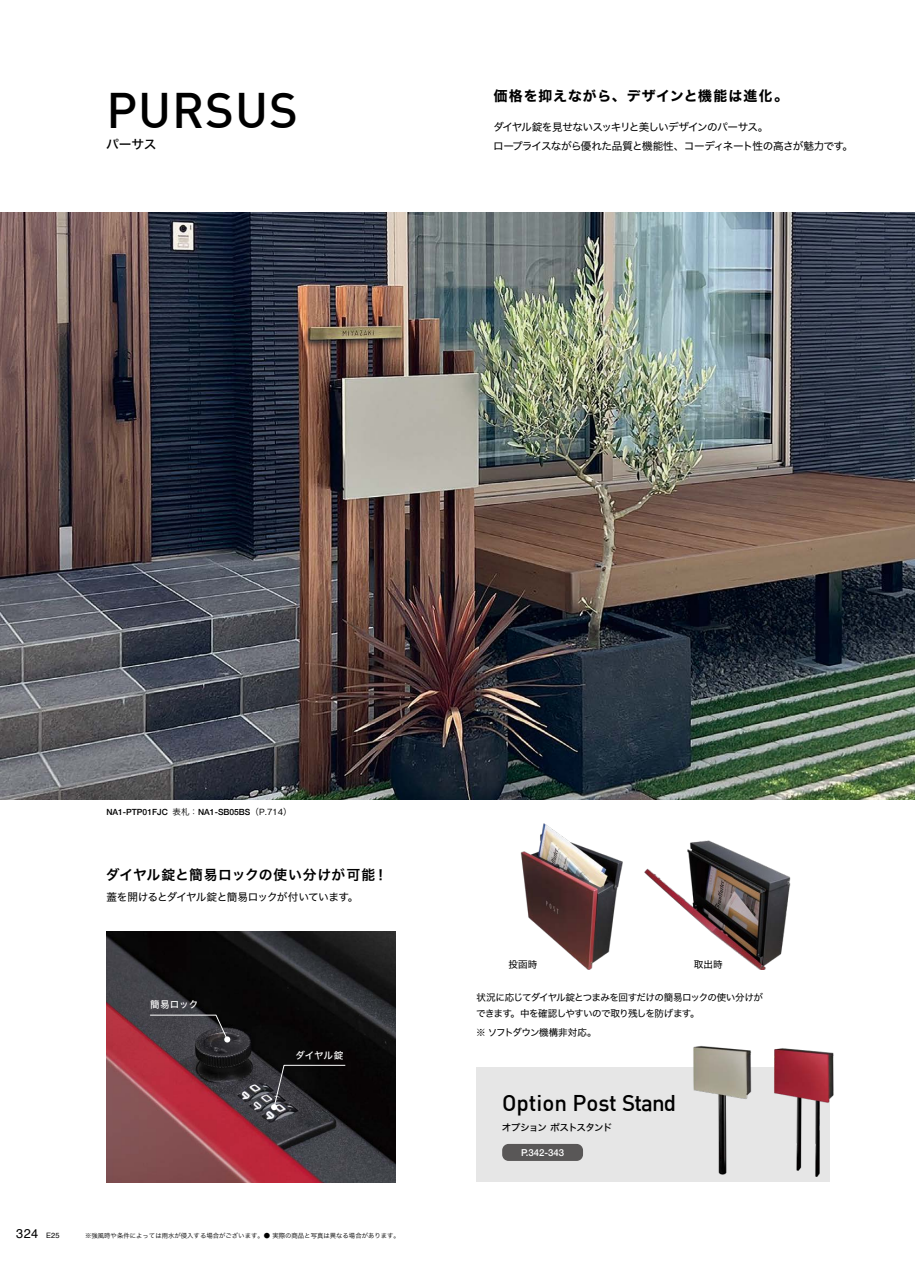
<style>
.page{position:relative;width:915px;height:1263px;background:#fff}
.page>*{position:absolute;margin:0;border:0;box-sizing:border-box;transform-origin:0 0}
.t1{font:500 48.9px "DIN";letter-spacing:.02em;color:#000}
.t2{font:500 22.35px "DIN";letter-spacing:-.005em;color:#000}
.t3{font:13.8px "Hiragino Sans W7";letter-spacing:.07em;color:#000}
.t4{font:13.8px "Hiragino Sans W6";letter-spacing:.035em;color:#000}
.t5{font:12.75px "Helvetica";color:#000}
.t6{font:12.75px "Hiragino Sans W5";color:#000}
.t7{font:10.65px/19.2px "Hiragino Sans W4";letter-spacing:-.065em;color:#000}
.t8{font:9.6px/15.9px "Hiragino Sans W4";letter-spacing:-.065em;color:#000}
.t9{font:9.6px "Hiragino Sans W5";letter-spacing:-.085em;color:#000}
.t10{font:9.6px "Hiragino Sans W5";letter-spacing:-.02em;color:#fff}
.t11{font:500 9.6px "Helvetica Neue";color:#fff}
.t12{font:500 8.55px "Helvetica Neue";color:#000}
.t13{font:6.45px "Hiragino Sans W3";color:#000}
.s1{font-family:"Hiragino Sans W3";font-weight:400;color:#fff}
.s2{color:#fff}
.s3{font-family:"Gothic BBB Pr 6";color:#fff}
.s4{font-size:7.5px}
</style>
<div class="page">
<img style="left:0;top:213px;width:914px;height:586px">
<img style="left:520px;top:823px;width:103px;height:146px">
<img style="left:644px;top:840px;width:147px;height:129px">
<img style="left:106px;top:931px;width:289px;height:251px">
<svg style="left:149px;top:1014px;width:81px;height:28px;background:#47464b"></svg>
<svg style="left:271px;top:1064px;width:75px;height:46px;background:#232325"></svg>
<div style="left:476px;top:1067px;width:353px;height:115px;background:#e6e6e6"></div>
<div style="left:502px;top:1144px;width:81px;height:17px;background:#595757;border-radius:6px"></div>
<img style="left:693px;top:1045px;width:59px;height:130px">
<img style="left:774px;top:1048px;width:60px;height:134px">
<h1 class="t1" style="left:106px;top:79px;width:193px">PURSUS</h1>
<p class="t6" style="left:106px;top:133px;width:52px">パーサス</p>
<p class="t3" style="left:493px;top:85px;width:295px">価格を抑えながら、デザインと機能は進化。</p>
<p class="t7" style="left:493px;top:116px;width:361px">ダイヤル錠を見せないスッキリと美しいデザインのパーサス。<br>ロープライスながら優れた品質と機能性、コーディネート性の高さが魅力です。</p>
<p class="t12" style="left:106px;top:805px;width:187px">NA1-PTP01FJC <span class="s1">表札：</span><span class="s2">NA1-SB05BS</span><span class="s1">（</span><span class="s3">P.714</span><span class="s1">）</span></p>
<p class="t4" style="left:106px;top:862px;width:283px">ダイヤル錠と簡易ロックの使い分けが可能！</p>
<p class="t7" style="left:106px;top:887px;width:253px">蓋を開けるとダイヤル錠と簡易ロックが付いています。</p>
<p class="t10" style="left:150px;top:996px;width:50px">簡易ロック</p>
<p class="t10" style="left:295px;top:1046px;width:49px">ダイヤル錠</p>
<p class="t5" style="left:16px;top:1223px;width:45px">324 <span class="s4">E25</span></p>
<p class="t13" style="left:85px;top:1230px;width:316px">※強風時や条件によっては雨水が侵入する場合がございます。● 実際の商品と写真は異なる場合があります。</p>
<p class="t8" style="left:508px;top:956px;width:30px">投函時</p>
<p class="t8" style="left:693px;top:956px;width:30px">取出時</p>
<p class="t8" style="left:476px;top:989px;width:288px">状況に応じてダイヤル錠とつまみを回すだけの簡易ロックの使い分けができます。中を確認しやすいので取り残しを防げます。</p>
<p class="t8" style="left:476px;top:1024px;width:122px">※ ソフトダウン機構非対応。</p>
<h2 class="t2" style="left:502px;top:1089px;width:176px">Option Post Stand</h2>
<p class="t9" style="left:502px;top:1119px;width:112px">オプション ポストスタンド</p>
<p class="t11" style="left:521px;top:1145px;width:45px">P.342-343</p>
</div>
